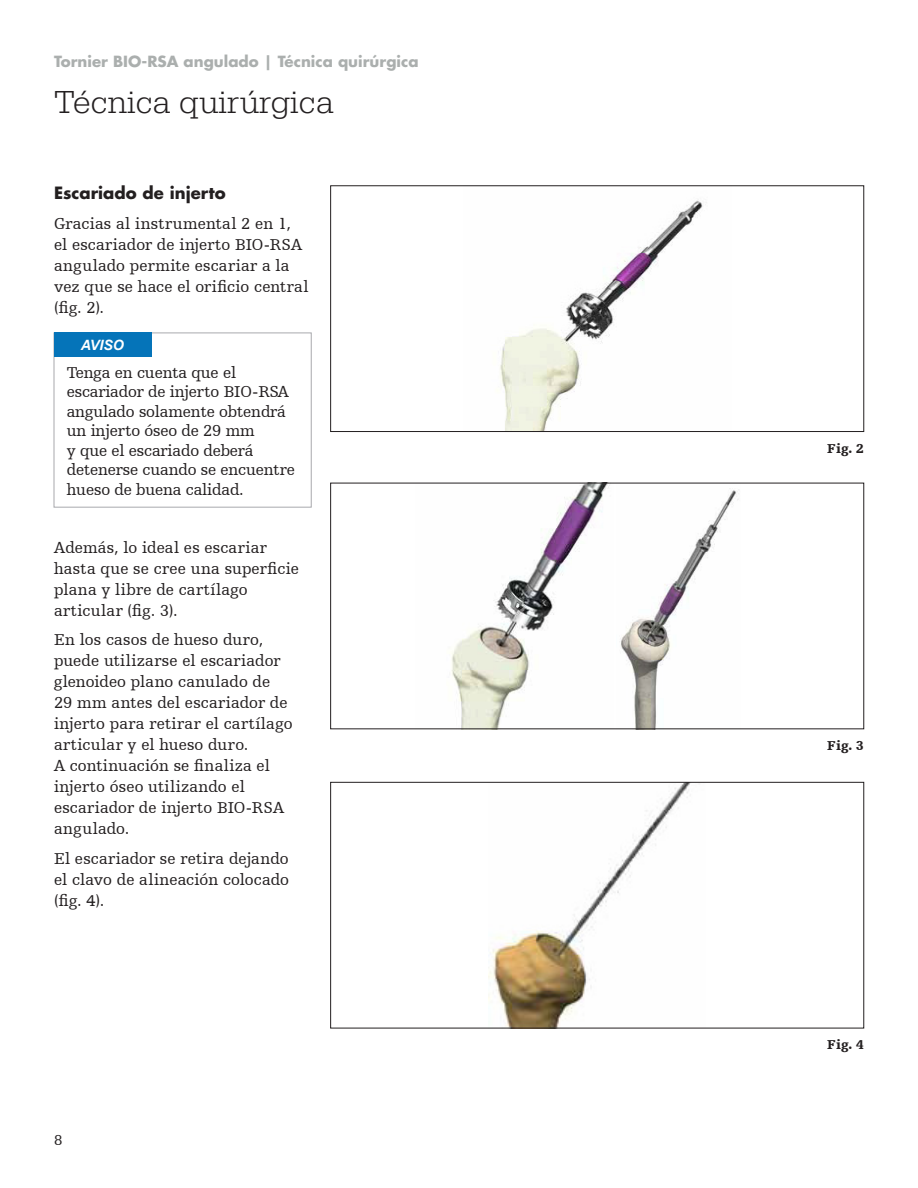
<style>
.page{position:relative;width:918px;height:1188px;background:#fff}
.page>*{position:absolute;margin:0;border:0;box-sizing:border-box;transform-origin:0 0}
.t1{font:300 33px "URW Egyptienne TOT";color:#231f20}
.Body_copy{font:16.5px/21px "Humanist Slabserif 712 BT";letter-spacing:.01em;color:#231f20}
.Indent_Notice_Contin{font:16.5px/19.5px "Humanist Slabserif 712 BT";letter-spacing:-.01em;color:#231f20}
.Body_copy-2{font:700 16.5px "Futura For Stryker";color:#231f20}
.t2{font:700 15px "Futura Std";color:#abafae}
.t3{font:15px "Humanist Slabserif 712 BT";color:#231f20}
.t4{font:italic 700 14.25px "Arial";color:#fff}
.FIG__Stryker{font:900 13.5px "Humanist Slabserif 712 BT";letter-spacing:.025em;color:#231f20}
</style>
<div class="page">
<img style="left:451px;top:485px;width:159px;height:242px">
<img style="left:621px;top:489px;width:118px;height:238px">
<div style="left:54px;top:333px;width:258px;height:175px;border:1px solid #a8a9ad"></div>
<div style="left:54px;top:333px;width:98px;height:24px;background:#0574b9"></div>
<img style="left:500px;top:200px;width:207px;height:230px">
<div style="left:330px;top:185px;width:534px;height:247px;border:1px solid #231f20"></div>
<div style="left:330px;top:483px;width:534px;height:246px;border:1px solid #231f20"></div>
<img style="left:488px;top:784px;width:202px;height:242px">
<div style="left:330px;top:782px;width:534px;height:246px;border:1px solid #231f20"></div>
<p class="t2" style="left:54px;top:51px;width:366px">Tornier BIO-RSA angulado | Técnica quirúrgica</p>
<p class="t1" style="left:54px;top:83px;width:281px">Técnica quirúrgica</p>
<p class="Body_copy-2" style="left:54px;top:182px;width:173px">Escariado de injerto</p>
<p class="Body_copy" style="left:54px;top:213px;width:256px">Gracias al instrumental 2 en 1,<br>el escariador de injerto BIO-RSA angulado permite escariar a la vez que se hace el orificio central (fig. 2).</p>
<p class="t4" style="left:81px;top:335px;width:45px">AVISO</p>
<p class="Indent_Notice_Contin" style="left:67px;top:362px;width:230px">Tenga en cuenta que el escariador de injerto BIO-RSA angulado solamente obtendrá un injerto óseo de 29 mm<br>y que el escariado deberá detenerse cuando se encuentre hueso de buena calidad.</p>
<p class="Body_copy" style="left:54px;top:536px;width:246px">Además, lo ideal es escariar hasta que se cree una superficie plana y libre de cartílago articular (fig. 3).</p>
<p class="Body_copy" style="left:54px;top:629px;width:240px">En los casos de hueso duro, puede utilizarse el escariador glenoideo plano canulado de<br>29 mm antes del escariador de injerto para retirar el cartílago articular y el hueso duro.<br>A continuación se finaliza el injerto óseo utilizando el escariador de injerto BIO-RSA angulado.</p>
<p class="Body_copy" style="left:54px;top:847px;width:236px;text-align:justify">El escariador se retira dejando el clavo de alineación colocado (fig. 4).</p>
<p class="t3" style="left:54px;top:1131px;width:10px">8</p>
<p class="FIG__Stryker" style="left:827px;top:440px;width:38px">Fig. 2</p>
<p class="FIG__Stryker" style="left:827px;top:737px;width:38px">Fig. 3</p>
<p class="FIG__Stryker" style="left:827px;top:1036px;width:38px">Fig. 4</p>
</div>
